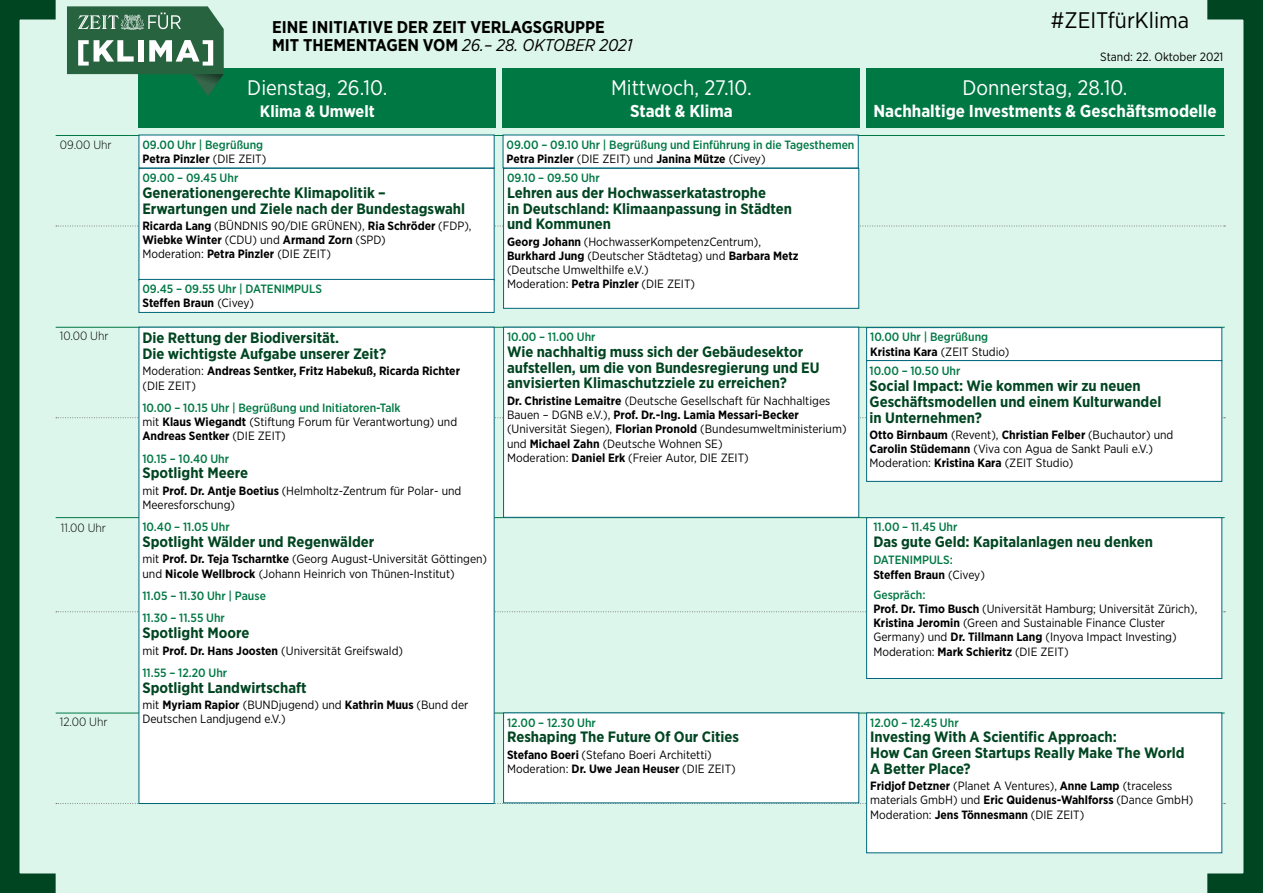
<style>
.page{position:relative;width:1263px;height:893px;background:#dcf6eb}
.page>*{position:absolute;margin:0;border:0;box-sizing:border-box;transform-origin:0 0}
.t1{font:22.5px "Gotham Narrow";color:#000}
.t2{font:21px "Gotham Narrow";color:#fff}
.t3{font:700 17.25px "Gotham Narrow";color:#fff}
.t4{font:italic 16.95px "Gotham Narrow";color:#000}
.t5{font:700 16.95px "Gotham Narrow";color:#000}
.t6{font:700 16.5px "Gotham Narrow";color:#fff}
.t7{font:700 15px/15.8px "Gotham Narrow";color:#004521}
.t8{font:12px/14.2px "Gotham Narrow";color:#000}
.t9{font:500 12px/14.2px "Gotham Narrow";color:#007844}
.t10{font:700 12px/14.2px "Gotham Narrow";color:#000}
.t11{font:300 12px "Gotham Narrow";color:#000}
.s1{font-weight:700;font-style:normal}
.s2{font-weight:700;color:#000}
.s3{font-weight:400;color:#000}
.s4{font-weight:700}
.s5{font-weight:400}
.s6{font-weight:500;color:#007844}
</style>
<div class="page">
<div style="left:139px;top:68px;width:357px;height:60px;background:#007844"></div>
<div style="left:503px;top:68px;width:357px;height:60px;background:#007844"></div>
<div style="left:866px;top:68px;width:358px;height:60px;background:#007844"></div>
<hr style="left:56px;top:135px;width:1169px;height:1px;background:#007844">
<svg style="left:65px;top:226px;width:1160px;height:1px"></svg>
<hr style="left:56px;top:327px;width:1169px;height:1px;background:#007844">
<svg style="left:65px;top:417px;width:1160px;height:1px"></svg>
<hr style="left:56px;top:517px;width:1169px;height:1px;background:#007844">
<svg style="left:65px;top:611px;width:1160px;height:1px"></svg>
<hr style="left:56px;top:713px;width:1169px;height:1px;background:#007844">
<svg style="left:65px;top:803px;width:1160px;height:1px"></svg>
<div style="left:0;top:0;width:65px;height:893px;border:20px solid #004521"></div>
<div style="left:1197px;top:0;width:66px;height:893px;border:20px solid #004521"></div>
<svg style="left:67px;top:6px;width:157px;height:90px"></svg>
<div style="left:139px;top:135px;width:355px;height:33px;background:#fff"></div>
<div style="left:503px;top:135px;width:355px;height:33px;background:#fff"></div>
<div style="left:866px;top:327px;width:356px;height:34px;background:#fff;border:1px solid #00667b"></div>
<div style="left:139px;top:168px;width:355px;height:113px;background:#fff;border:1px solid #00667b"></div>
<div style="left:503px;top:168px;width:356px;height:140px;background:#fff;border:1px solid #00667b"></div>
<div style="left:139px;top:327px;width:355px;height:477px;background:#fff"></div>
<div style="left:503px;top:327px;width:356px;height:190px;background:#fff"></div>
<div style="left:866px;top:517px;width:356px;height:162px;background:#fff;border:1px solid #00667b"></div>
<div style="left:866px;top:360px;width:356px;height:122px;background:#fff;border:1px solid #00667b"></div>
<div style="left:503px;top:713px;width:356px;height:90px;background:#fff"></div>
<div style="left:866px;top:713px;width:356px;height:140px;background:#fff"></div>
<div style="left:139px;top:279px;width:355px;height:34px;background:#fff;border:1px solid #00667b"></div>
<h3 class="t5" style="left:272px;top:16px;width:334px">EINE INITIATIVE DER ZEIT VERLAGSGRUPPE</h3>
<h1 class="t1" style="left:1051px;top:6px;width:140px">#ZEITfürKlima</h1>
<h3 class="t4" style="left:272px;top:34px;width:362px"><span class="s1">MIT THEMENTAGEN VOM</span> 26.– 28. OKTOBER 2021</h3>
<p class="t8" style="left:1100px;top:50px;width:125px">Stand: 22. Oktober 2021</p>
<h2 class="t2" style="left:247px;top:74px;width:142px">Dienstag, 26.10.</h2>
<h3 class="t6" style="left:260px;top:101px;width:116px">Klima &amp; Umwelt</h3>
<h2 class="t2" style="left:611px;top:74px;width:142px">Mittwoch, 27.10.</h2>
<h3 class="t3" style="left:630px;top:99px;width:104px">Stadt &amp; Klima</h3>
<h2 class="t2" style="left:962px;top:74px;width:167px">Donnerstag, 28.10.</h2>
<h3 class="t3" style="left:873px;top:99px;width:345px">Nachhaltige Investments &amp; Geschäftsmodelle</h3>
<p class="t11" style="left:60px;top:137px;width:53px">09.00 Uhr</p>
<p class="t9" style="left:142px;top:137px;width:125px">09.00 Uhr | Begrüßung<br><span class="s2">Petra Pinzler</span> <span class="s3">(DIE ZEIT)</span></p>
<p class="t9" style="left:507px;top:137px;width:349px">09.00 – 09.10 Uhr | Begrüßung und Einführung in die Tagesthemen<br><span class="s2">Petra Pinzler</span> <span class="s3">(DIE ZEIT) und</span> <span class="s2">Janina Mütze</span> <span class="s3">(Civey)</span></p>
<p class="t9" style="left:142px;top:171px;width:97px">09.00 – 09.45 Uhr</p>
<p class="t7" style="left:142px;top:185px;width:324px">Generationengerechte Klimapolitik –<br>Erwartungen und Ziele nach der Bundestagswahl</p>
<p class="t8" style="left:142px;top:218px;width:331px"><span class="s4">Ricarda Lang</span> (BÜNDNIS 90/DIE GRÜNEN), <span class="s4">Ria Schröder</span> (FDP),<br><span class="s4">Wiebke Winter</span> (CDU) und <span class="s4">Armand Zorn</span> (SPD)<br>Moderation: <span class="s4">Petra Pinzler</span> (DIE ZEIT)</p>
<p class="t9" style="left:142px;top:282px;width:181px">09.45 – 09.55 Uhr | DATENIMPULS<br><span class="s2">Steffen Braun</span> <span class="s3">(Civey)</span></p>
<p class="t9" style="left:507px;top:171px;width:94px">09.10 – 09.50 Uhr</p>
<p class="t7" style="left:507px;top:185px;width:286px">Lehren aus der Hochwasserkatastrophe<br>in Deutschland: Klimaanpassung in Städten und Kommunen</p>
<p class="t8" style="left:507px;top:234px;width:293px"><span class="s4">Georg Johann</span> (HochwasserKompetenzCentrum), <span class="s4">Burkhard Jung</span> (Deutscher Städtetag) und <span class="s4">Barbara Metz </span>(Deutsche Umwelthilfe e.V.)<br>Moderation: <span class="s4">Petra Pinzler</span> (DIE ZEIT)</p>
<p class="t11" style="left:60px;top:329px;width:50px">10.00 Uhr</p>
<p class="t11" style="left:61px;top:521px;width:47px">11.00 Uhr</p>
<p class="t11" style="left:60px;top:715px;width:49px">12.00 Uhr</p>
<p class="t7" style="left:142px;top:330px;width:245px">Die Rettung der Biodiversität.<br>Die wichtigste Aufgabe unserer Zeit?</p>
<p class="t10" style="left:142px;top:364px;width:319px"><span class="s5">Moderation:</span> Andreas Sentker, Fritz Habekuß, Ricarda Richter <span class="s5">(DIE ZEIT)</span></p>
<p class="t8" style="left:142px;top:400px;width:316px"><span class="s6">10.00 – 10.15 Uhr | Begrüßung und Initiatoren-Talk<br></span>mit <span class="s4">Klaus Wiegandt</span> (Stiftung Forum für Verantwortung) und<br><span class="s4">Andreas Sentker</span> (DIE ZEIT)</p>
<p class="t9" style="left:142px;top:451px;width:88px">10.15 – 10.40 Uhr</p>
<p class="t7" style="left:142px;top:465px;width:107px">Spotlight Meere</p>
<p class="t8" style="left:142px;top:483px;width:320px">mit <span class="s4">Prof. Dr. Antje Boetius</span> (Helmholtz-Zentrum für Polar- und<br>Meeresforschung)</p>
<p class="t9" style="left:142px;top:520px;width:89px">10.40 – 11.05 Uhr</p>
<p class="t7" style="left:142px;top:534px;width:233px">Spotlight Wälder und Regenwälder</p>
<p class="t8" style="left:142px;top:552px;width:346px">mit <span class="s4">Prof. Dr. Teja Tscharntke</span> (Georg August-Universität Göttingen) und <span class="s4">Nicole Wellbrock</span> (Johann Heinrich von Thünen-Institut)</p>
<p class="t9" style="left:142px;top:584px;width:125px;line-height:22.5px">11.05 – 11.30 Uhr | Pause<br>11.30 – 11.55 Uhr</p>
<p class="t7" style="left:142px;top:625px;width:108px">Spotlight Moore</p>
<p class="t8" style="left:142px;top:639px;width:262px;line-height:22.2px">mit <span class="s4">Prof. Dr. Hans Joosten</span> (Universität Greifswald)<br><span class="s6">11.55 – 12.20 Uhr</span></p>
<p class="t7" style="left:142px;top:679px;width:166px">Spotlight Landwirtschaft</p>
<p class="t8" style="left:142px;top:697px;width:328px">mit <span class="s4">Myriam Rapior</span> (BUNDjugend) und <span class="s4">Kathrin Muus</span> (Bund der<br>Deutschen Landjugend e.V.)</p>
<p class="t9" style="left:507px;top:330px;width:90px">10.00 – 11.00 Uhr</p>
<p class="t7" style="left:507px;top:344px;width:314px">Wie nachhaltig muss sich der Gebäudesektor aufstellen, um die von Bundesregierung und EU anvisierten Klimaschutzziele zu erreichen?</p>
<p class="t8" style="left:507px;top:393px;width:341px"><span class="s4">Dr. Christine Lemaitre</span> (Deutsche Gesellschaft für Nachhaltiges Bauen – DGNB e.V.), <span class="s4">Prof. Dr.-Ing. Lamia Messari-Becker </span>(Universität Siegen), <span class="s4">Florian Pronold</span> (Bundesumweltministerium) und <span class="s4">Michael Zahn</span> (Deutsche Wohnen SE)<br>Moderation: <span class="s4">Daniel Erk</span> (Freier Autor, DIE ZEIT)</p>
<p class="t9" style="left:507px;top:715px;width:90px">12.00 – 12.30 Uhr</p>
<p class="t7" style="left:507px;top:729px;width:234px">Reshaping The Future Of Our Cities</p>
<p class="t8" style="left:507px;top:747px;width:230px"><span class="s4">Stefano Boeri</span> (Stefano Boeri Architetti)<br>Moderation: <span class="s4">Dr. Uwe Jean Heuser</span> (DIE ZEIT)</p>
<p class="t9" style="left:870px;top:330px;width:141px">10.00 Uhr | Begrüßung<br><span class="s2">Kristina Kara</span> <span class="s3">(ZEIT Studio)</span></p>
<p class="t9" style="left:869px;top:364px;width:92px">10.00 – 10.50 Uhr</p>
<p class="t7" style="left:869px;top:378px;width:293px">Social Impact: Wie kommen wir zu neuen<br>Geschäftsmodellen und einem Kulturwandel in Unternehmen?</p>
<p class="t8" style="left:869px;top:427px;width:305px"><span class="s4">Otto Birnbaum</span> (Revent), <span class="s4">Christian Felber</span> (Buchautor) und<br><span class="s4">Carolin Stüdemann</span> (Viva con Agua de Sankt Pauli e.V.)<br>Moderation: <span class="s4">Kristina Kara</span> (ZEIT Studio)</p>
<p class="t9" style="left:873px;top:520px;width:86px">11.00 – 11.45 Uhr</p>
<p class="t7" style="left:873px;top:534px;width:281px">Das gute Geld: Kapitalanlagen neu denken</p>
<p class="t9" style="left:873px;top:552px;width:113px;line-height:15px">DATENIMPULS:<br><span class="s2">Steffen Braun</span> <span class="s3">(Civey)</span></p>
<p class="t8" style="left:873px;top:587px;width:326px"><span class="s6">Gespräch:<br></span><span class="s4">Prof. Dr. Timo Busch</span> (Universität Hamburg; Universität Zürich), <span class="s4">Kristina Jeromin</span> (Green and Sustainable Finance Cluster Germany) und <span class="s4">Dr. Tillmann Lang</span> (Inyova Impact Investing)<br>Moderation: <span class="s4">Mark Schieritz</span> (DIE ZEIT)</p>
<p class="t9" style="left:870px;top:715px;width:90px">12.00 – 12.45 Uhr</p>
<p class="t7" style="left:870px;top:729px;width:316px">Investing With A Scientific Approach:<br>How Can Green Startups Really Make The World<br>A Better Place?</p>
<p class="t8" style="left:870px;top:779px;width:325px"><span class="s4">Fridjof Detzner</span> (Planet A Ventures), <span class="s4">Anne Lamp</span> (traceless materials GmbH) und <span class="s4">Eric Quidenus-Wahlforss</span> (Dance GmbH)<br>Moderation: <span class="s4">Jens Tönnesmann</span> (DIE ZEIT)</p>
</div>
